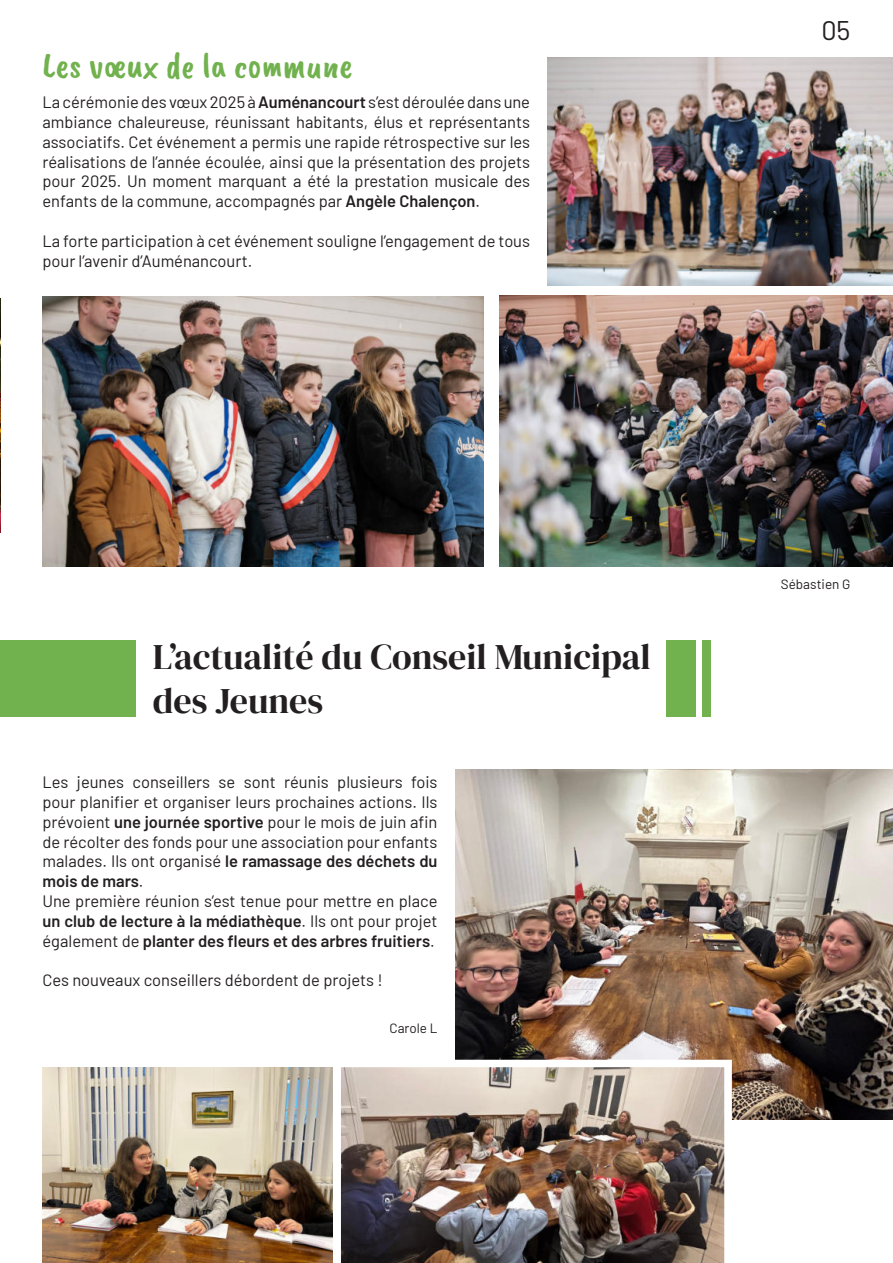
<style>
.page{position:relative;width:893px;height:1263px;background:#fff}
.page>*{position:absolute;margin:0;border:0;box-sizing:border-box;transform-origin:0 0}
.t1{font:36px/43.2px "DM Serif Display";color:#231f20}
.t2{font:36px "Caveat Brush";color:#71b14e}
.t3{font:27px "Barlow";color:#231f20}
.t4{font:16.5px/19.8px "Barlow";color:#231f20}
.t5{font:13.5px "Barlow";color:#231f20}
.s1{font-weight:600}
</style>
<div class="page">
<div style="left:0;top:641px;width:136px;height:76px;background:#71b14e"></div>
<div style="left:666px;top:641px;width:30px;height:76px;background:#71b14e"></div>
<div style="left:702px;top:641px;width:9px;height:76px;background:#71b14e"></div>
<img style="left:455px;top:769px;width:438px;height:351px">
<img style="left:43px;top:1067px;width:287px;height:196px">
<img style="left:330px;top:1056px;width:406px;height:207px">
<img style="left:0;top:299px;width:1px;height:234px">
<img style="left:43px;top:297px;width:440px;height:270px">
<img style="left:499px;top:296px;width:394px;height:271px">
<img style="left:547px;top:57px;width:346px;height:228px">
<h1 class="t2" style="left:43px;top:45px;width:312px">Les vœux de la commune</h1>
<p class="t4" style="left:43px;top:91px;width:489px;text-align:justify">La cérémonie des vœux 2025 à <span class="s1">Auménancourt</span> s’est déroulée dans une ambiance chaleureuse, réunissant habitants, élus et représentants associatifs. Cet événement a permis une rapide rétrospective sur les réalisations de l’année écoulée, ainsi que la présentation des projets pour 2025. Un moment marquant a été la prestation musicale des enfants de la commune, accompagnés par <span class="s1">Angèle Chalençon</span>.</p>
<p class="t4" style="left:43px;top:232px;width:489px">La forte participation à cet événement souligne l’engagement de tous pour l’avenir d’Auménancourt.</p>
<h1 class="t1" style="left:153px;top:636px;width:499px">L’actualité du Conseil Municipal des Jeunes</h1>
<p class="t4" style="left:43px;top:773px;width:396px">Les jeunes conseillers se sont réunis plusieurs fois pour planifier et organiser leurs prochaines actions. Ils prévoient <span class="s1">une journée sportive</span> pour le mois de juin afin de récolter des fonds pour une association pour enfants malades. Ils ont organisé <span class="s1">le ramassage des déchets du mois de mars</span>.<br>Une première réunion s’est tenue pour mettre en place <span class="s1">un club de lecture à la médiathèque</span>. Ils ont pour projet également de <span class="s1">planter des fleurs et des arbres fruitiers</span>.</p>
<p class="t4" style="left:43px;top:969px;width:342px">Ces nouveaux conseillers débordent de projets !</p>
<p class="t5" style="left:390px;top:1021px;width:49px">Carole L</p>
<h2 class="t3" style="left:821px;top:18px;width:31px">05</h2>
<p class="t5" style="left:781px;top:578px;width:71px">Sébastien G</p>
</div>
